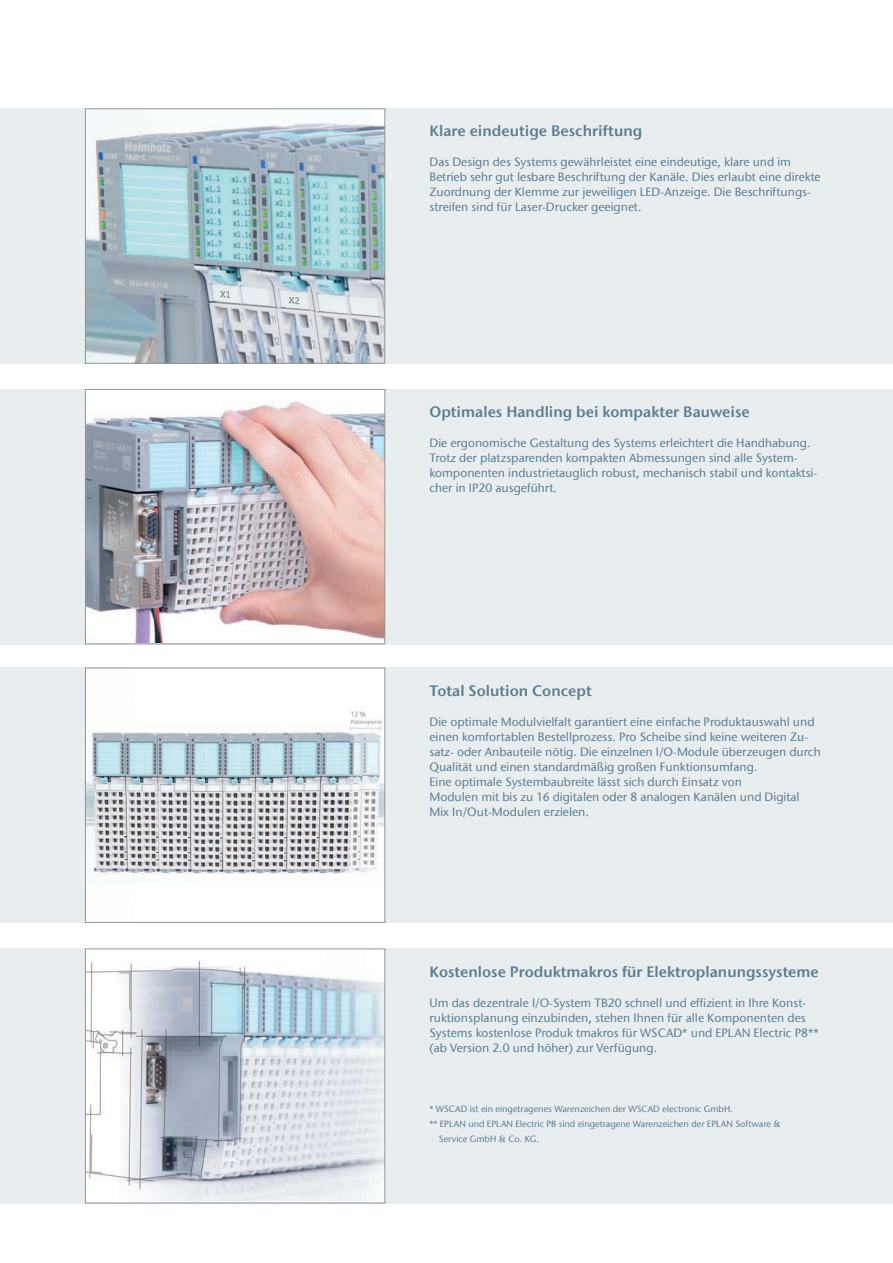
<style>
.page{position:relative;width:893px;height:1263px;background:#fff}
.page>*{position:absolute;margin:0;border:0;box-sizing:border-box;transform-origin:0 0}
.t1{font:15px "ITC Stone Sans Com Semi";color:#5c7d8f}
.t2{font:500 12px/15px "ITC Stone Sans Com";color:#5c7d8f}
.t3{font:500 9px "ITC Stone Sans Com";color:#5c7d8f}
</style>
<div class="page">
<div style="left:0;top:108px;width:893px;height:255px;background:#e8edf0"></div>
<img style="left:87px;top:110px;width:296px;height:252px">
<div style="left:85px;top:108px;width:300px;height:256px;border:1px solid #939598"></div>
<div style="left:0;top:389px;width:893px;height:255px;background:#e8edf0"></div>
<img style="left:87px;top:391px;width:296px;height:251px">
<div style="left:85px;top:389px;width:300px;height:255px;border:1px solid #939598"></div>
<div style="left:0;top:668px;width:893px;height:255px;background:#e8edf0"></div>
<img style="left:87px;top:670px;width:296px;height:251px">
<div style="left:85px;top:668px;width:300px;height:255px;border:1px solid #939598"></div>
<div style="left:0;top:948px;width:893px;height:255px;background:#e8edf0"></div>
<img style="left:87px;top:950px;width:296px;height:251px">
<div style="left:85px;top:948px;width:300px;height:255px;border:1px solid #939598"></div>
<p class="t1" style="left:429px;top:122px;width:214px">Klare eindeutige Beschriftung</p>
<p class="t2" style="left:429px;top:155px;width:393px">Das Design des Systems gewährleistet eine eindeutige, klare und im Betrieb sehr gut lesbare Beschriftung der Kanäle. Dies erlaubt eine direkte Zuordnung der Klemme zur jeweiligen LED-Anzeige. Die Beschriftungs&shy;streifen sind für Laser-Drucker geeignet.</p>
<p class="t1" style="left:429px;top:403px;width:322px">Optimales Handling bei kompakter Bauweise</p>
<p class="t2" style="left:429px;top:435px;width:389px">Die ergonomische Gestaltung des Systems erleichtert die Handhabung.<br>Trotz der platzsparenden kompakten Abmessungen sind alle System&shy;komponenten industrietauglich robust, mechanisch stabil und kontaktsi&shy;cher in IP20 ausgeführt.</p>
<p class="t1" style="left:429px;top:681px;width:164px">Total Solution Concept</p>
<p class="t2" style="left:429px;top:714px;width:393px">Die optimale Modulvielfalt garantiert eine einfache Produktauswahl und einen komfortablen Bestellprozess. Pro Scheibe sind keine weiteren Zu&shy;satz- oder Anbauteile nötig. Die einzelnen I/O-Module überzeugen durch Qualität und einen standardmäßig großen Funktionsumfang.<br>Eine optimale Systembaubreite lässt sich durch Einsatz von<br>Modulen mit bis zu 16 digitalen oder 8 analogen Kanälen und Digital Mix In/Out-Modulen erzielen.</p>
<p class="t1" style="left:429px;top:962px;width:391px">Kostenlose Produktmakros für Elektroplanungssysteme</p>
<p class="t2" style="left:429px;top:995px;width:391px">Um das dezentrale I/O-System TB20 schnell und effizient in Ihre Konst&shy;ruktionsplanung einzubinden, stehen Ihnen für alle Komponenten des Systems kostenlose Produk tmakros für WSCAD* und EPLAN Electric P8** (ab Version 2.0 und höher) zur Verfügung.</p>
<p class="t3" style="left:429px;top:1103px;width:305px">* WSCAD ist ein eingetragenes Warenzeichen der WSCAD electronic GmbH.</p>
<p class="t3" style="left:429px;top:1118px;width:353px">** EPLAN und EPLAN Electric P8 sind eingetragene Warenzeichen der EPLAN Software &amp;</p>
<p class="t3" style="left:439px;top:1133px;width:102px">Service GmbH &amp; Co. KG.</p>
</div>
